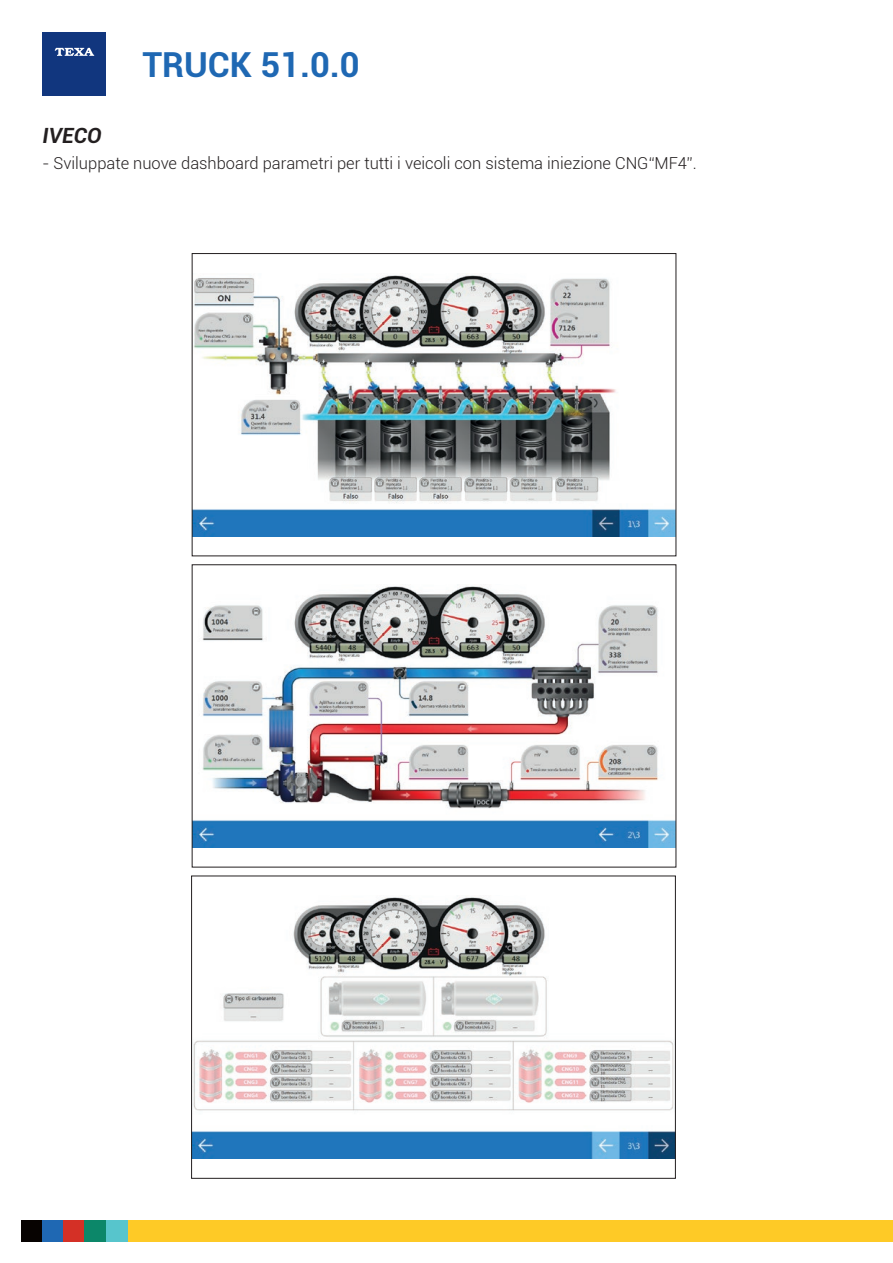
<style>
.page{position:relative;width:893px;height:1263px;background:#fff}
.page>*{position:absolute;margin:0;border:0;box-sizing:border-box;transform-origin:0 0}
.t1{font:700 34.5px "Roboto";color:#1f68b3}
.t2{font:italic 700 21px "Roboto";color:#231f20}
.t3{font:300 16.5px "Roboto";color:#231f20}
</style>
<div class="page">
<div style="left:43px;top:32px;width:63px;height:64px;background:#11367e"></div>
<svg style="left:55px;top:48px;width:39px;height:8px"></svg>
<div style="left:127px;top:1220px;width:766px;height:22px;background:#feca26"></div>
<div style="left:21px;top:1220px;width:21px;height:22px;background:#070301"></div>
<div style="left:42px;top:1220px;width:21px;height:22px;background:#1f68b3"></div>
<div style="left:63px;top:1220px;width:22px;height:22px;background:#d43026"></div>
<div style="left:85px;top:1220px;width:21px;height:22px;background:#0c8769"></div>
<div style="left:106px;top:1220px;width:21px;height:22px;background:#57c5cc"></div>
<img style="left:194px;top:274px;width:480px;height:262px">
<div style="left:192px;top:253px;width:484px;height:303px;border:1px solid #231f20"></div>
<img style="left:194px;top:585px;width:480px;height:262px">
<div style="left:192px;top:564px;width:484px;height:303px;border:1px solid #231f20"></div>
<img style="left:193px;top:897px;width:481px;height:262px">
<div style="left:191px;top:876px;width:485px;height:302px;border:1px solid #231f20"></div>
<h1 class="t1" style="left:142px;top:40px;width:219px">TRUCK 51.0.0</h1>
<p class="t2" style="left:43px;top:121px;width:60px">IVECO</p>
<p class="t3" style="left:43px;top:152px;width:656px">- Sviluppate nuove dashboard parametri per tutti i veicoli con sistema iniezione CNG“MF4”.</p>
</div>
